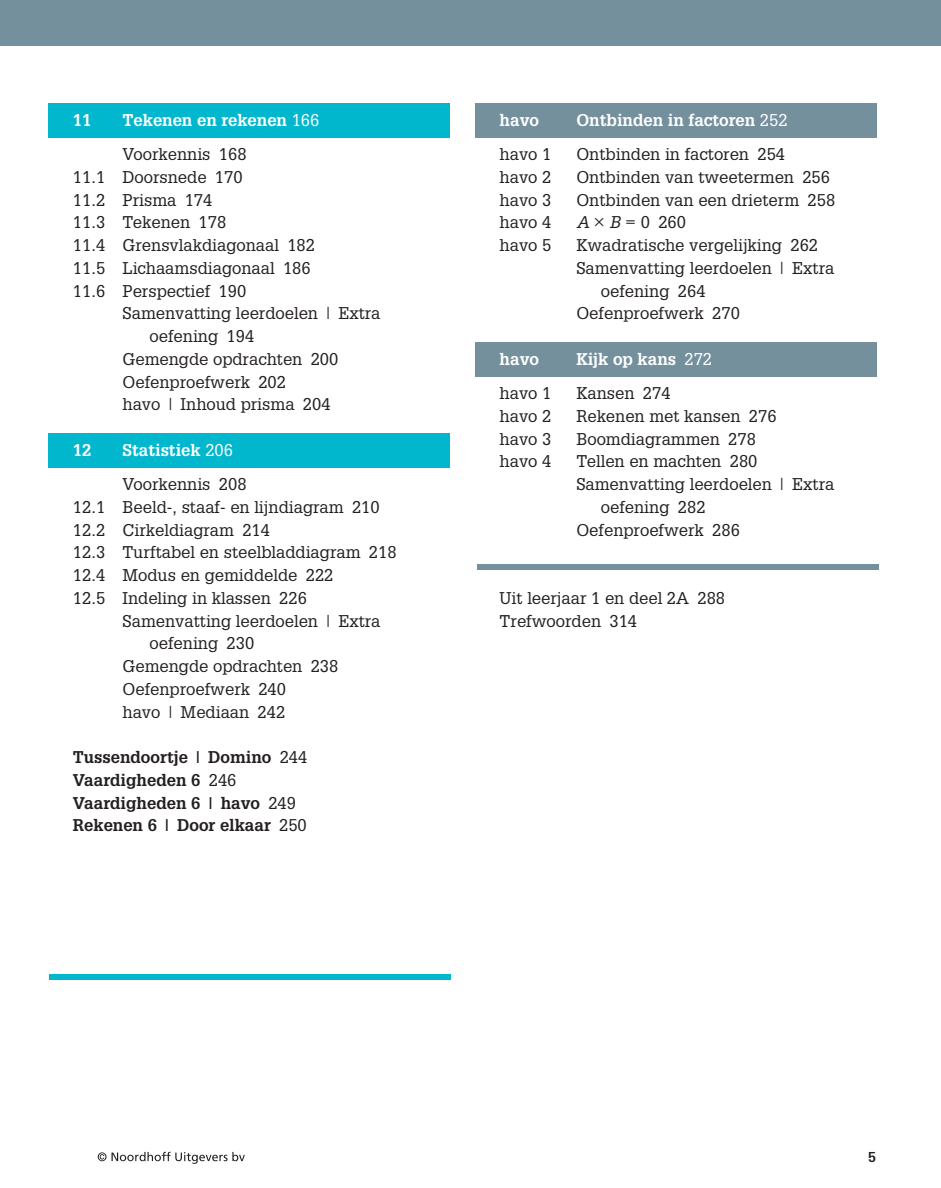
<style>
.page{position:relative;width:941px;height:1188px;background:#fff}
.page>*{position:absolute;margin:0;border:0;box-sizing:border-box;transform-origin:0 0}
.t1{font:16.62px/22.8px "Glypha LT Std";color:#231f20}
.t2{font:700 16.62px/22.8px "Glypha LT Std";color:#231f20}
.t3{font:700 16.62px/34.1px "Glypha LT Std";color:#fff}
.t4{font:700 14px "Glypha LT Std";color:#231f20}
.s1{font-weight:400}
.s2{font-weight:400;color:#231f20}
.s3{font-weight:700;color:#fff}
.s4{color:#fff}
.s5{font-style:italic}
</style>
<div class="page">
<div style="left:48px;top:103px;width:402px;height:34px;background:#00b7ce"></div>
<svg style="left:98px;top:1151px;width:147px;height:12px"></svg>
<div style="left:0;top:0;width:941px;height:46px;background:#75909d"></div>
<div style="left:475px;top:103px;width:401px;height:34px;background:#75909d"></div>
<div style="left:475px;top:342px;width:401px;height:35px;background:#75909d"></div>
<div style="left:49px;top:974px;width:402px;height:5px;background:#00b7ce"></div>
<div style="left:477px;top:565px;width:401px;height:5px;background:#75909d"></div>
<div style="left:48px;top:433px;width:402px;height:34px;background:#00b7ce"></div>
<p class="t3" style="left:73px;top:103px;width:20px">11</p>
<p class="t3" style="left:122px;top:103px;width:198px">Tekenen en rekenen <span class="s1">166<br></span><span class="s2">Voorkennis 168</span></p>
<p class="t1" style="left:73px;top:165px;width:171px">11.1 Doorsnede 170</p>
<p class="t1" style="left:73px;top:188px;width:141px">11.2 Prisma 174</p>
<p class="t1" style="left:73px;top:211px;width:155px">11.3 Tekenen 178</p>
<p class="t1" style="left:73px;top:233px;width:244px">11.4 Grensvlakdiagonaal 182</p>
<p class="t1" style="left:73px;top:256px;width:239px">11.5 Lichaamsdiagonaal 186</p>
<p class="t1" style="left:73px;top:279px;width:175px">11.6 Perspectief 190</p>
<p class="t1" style="left:122px;top:302px;width:259px">Samenvatting leerdoelen | Extra</p>
<p class="t1" style="left:150px;top:324px;width:106px">oefening 194</p>
<p class="t1" style="left:122px;top:347px;width:217px">Gemengde opdrachten 200</p>
<p class="t1" style="left:122px;top:370px;width:165px">Oefenproefwerk 202</p>
<p class="t1" style="left:122px;top:393px;width:210px">havo | Inhoud prisma 204</p>
<p class="t3" style="left:73px;top:432px;width:20px">12</p>
<p class="t1" style="left:122px;top:432px;width:126px;line-height:34.1px"><span class="s3">Statistiek</span> <span class="s4">206<br></span>Voorkennis 208</p>
<p class="t1" style="left:73px;top:495px;width:308px">12.1 Beeld-, staaf- en lijndiagram 210</p>
<p class="t1" style="left:73px;top:518px;width:199px">12.2 Cirkeldiagram 214</p>
<p class="t1" style="left:73px;top:540px;width:325px">12.3 Turftabel en steelbladdiagram 218</p>
<p class="t1" style="left:73px;top:563px;width:262px">12.4 Modus en gemiddelde 222</p>
<p class="t1" style="left:73px;top:586px;width:236px">12.5 Indeling in klassen 226</p>
<p class="t1" style="left:122px;top:609px;width:259px">Samenvatting leerdoelen | Extra</p>
<p class="t1" style="left:150px;top:631px;width:106px">oefening 230</p>
<p class="t1" style="left:122px;top:654px;width:217px">Gemengde opdrachten 238</p>
<p class="t1" style="left:122px;top:677px;width:165px">Oefenproefwerk 240</p>
<p class="t1" style="left:122px;top:700px;width:164px">havo | Mediaan 242</p>
<p class="t2" style="left:73px;top:745px;width:236px">Tussendoortje | Domino <span class="s1">244<br></span>Vaardigheden 6 <span class="s1">246<br></span>Vaardigheden 6 | havo <span class="s1">249<br></span>Rekenen 6 | Door elkaar <span class="s1">250</span></p>
<p class="t3" style="left:499px;top:103px;width:41px">havo</p>
<p class="t3" style="left:576px;top:103px;width:213px">Ontbinden in factoren <span class="s1">252</span></p>
<p class="t1" style="left:499px;top:142px;width:53px">havo 1</p>
<p class="t1" style="left:576px;top:142px;width:210px">Ontbinden in factoren 254</p>
<p class="t1" style="left:499px;top:165px;width:53px">havo 2</p>
<p class="t1" style="left:576px;top:165px;width:255px">Ontbinden van tweetermen 256</p>
<p class="t1" style="left:499px;top:188px;width:53px">havo 3</p>
<p class="t1" style="left:576px;top:188px;width:260px">Ontbinden van een drieterm 258</p>
<p class="t1" style="left:499px;top:211px;width:53px">havo 4</p>
<p class="t1" style="left:576px;top:211px;width:111px"><span class="s5">A</span> × <span class="s5">B</span> = 0 260</p>
<p class="t1" style="left:499px;top:233px;width:53px">havo 5</p>
<p class="t1" style="left:576px;top:233px;width:243px">Kwadratische vergelijking 262</p>
<p class="t1" style="left:576px;top:256px;width:259px">Samenvatting leerdoelen | Extra</p>
<p class="t1" style="left:601px;top:279px;width:106px">oefening 264</p>
<p class="t1" style="left:576px;top:302px;width:165px">Oefenproefwerk 270</p>
<p class="t3" style="left:499px;top:341px;width:41px">havo</p>
<p class="t3" style="left:576px;top:341px;width:137px">Kijk op kans <span class="s1">272</span></p>
<p class="t1" style="left:499px;top:381px;width:53px">havo 1</p>
<p class="t1" style="left:576px;top:381px;width:96px">Kansen 274</p>
<p class="t1" style="left:499px;top:404px;width:53px">havo 2</p>
<p class="t1" style="left:576px;top:404px;width:202px">Rekenen met kansen 276</p>
<p class="t1" style="left:499px;top:427px;width:53px">havo 3</p>
<p class="t1" style="left:576px;top:427px;width:181px">Boomdiagrammen 278</p>
<p class="t1" style="left:499px;top:450px;width:53px">havo 4</p>
<p class="t1" style="left:576px;top:450px;width:183px">Tellen en machten 280</p>
<p class="t1" style="left:576px;top:472px;width:259px">Samenvatting leerdoelen | Extra</p>
<p class="t1" style="left:601px;top:495px;width:106px">oefening 282</p>
<p class="t1" style="left:576px;top:518px;width:165px">Oefenproefwerk 286</p>
<p class="t1" style="left:499px;top:586px;width:227px">Uit leerjaar 1 en deel 2A 288<br>Trefwoorden 314</p>
<p class="t4" style="left:868px;top:1147px;width:9px">5</p>
</div>
